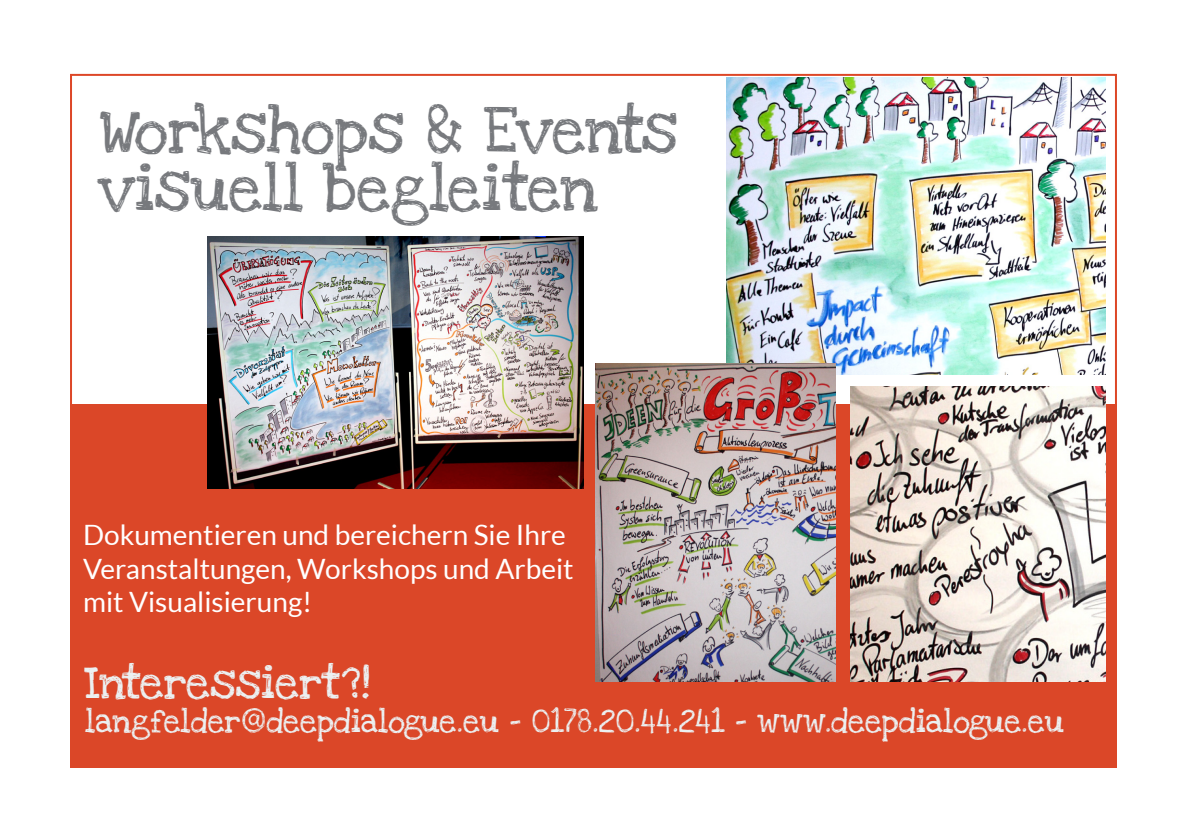
<style>
.page{position:relative;width:1191px;height:840px;background:#fff}
.page>*{position:absolute;margin:0;border:0;box-sizing:border-box;transform-origin:0 0}
.t1{font:48px/57.6px "Love Ya Like A Sister";color:#77797d}
.t2{font:34px "Love Ya Like A Sister";color:#ecf0f1}
.t3{font:28px/33.6px "Lato";color:#fff}
.t4{font:24px "Love Ya Like A Sister";color:#ecf0f1}
</style>
<div class="page">
<div style="left:70px;top:74px;width:1047px;height:346px;background:#fff;border:2px solid #dd4727"></div>
<div style="left:70px;top:404px;width:1047px;height:363px;background:#db4728"></div>
<img style="left:726px;top:78px;width:380px;height:296px">
<img style="left:595px;top:363px;width:240px;height:317px">
<img style="left:208px;top:236px;width:375px;height:252px">
<img style="left:850px;top:387px;width:256px;height:293px">
<p class="t1" style="left:100px;top:103px;width:579px">Workshops &amp; Events visuell begleiten</p>
<p class="t3" style="left:83px;top:517px;width:492px">Dokumentieren und bereichern Sie Ihre<br>Veranstaltungen, Workshops und Arbeit mit Visualisierung!</p>
<p class="t2" style="left:85px;top:654px;width:287px">Interessiert?!</p>
<p class="t4" style="left:85px;top:701px;width:980px">langfelder@deepdialogue.eu - 0178.20.44.241 - www.deepdialogue.eu</p>
</div>
